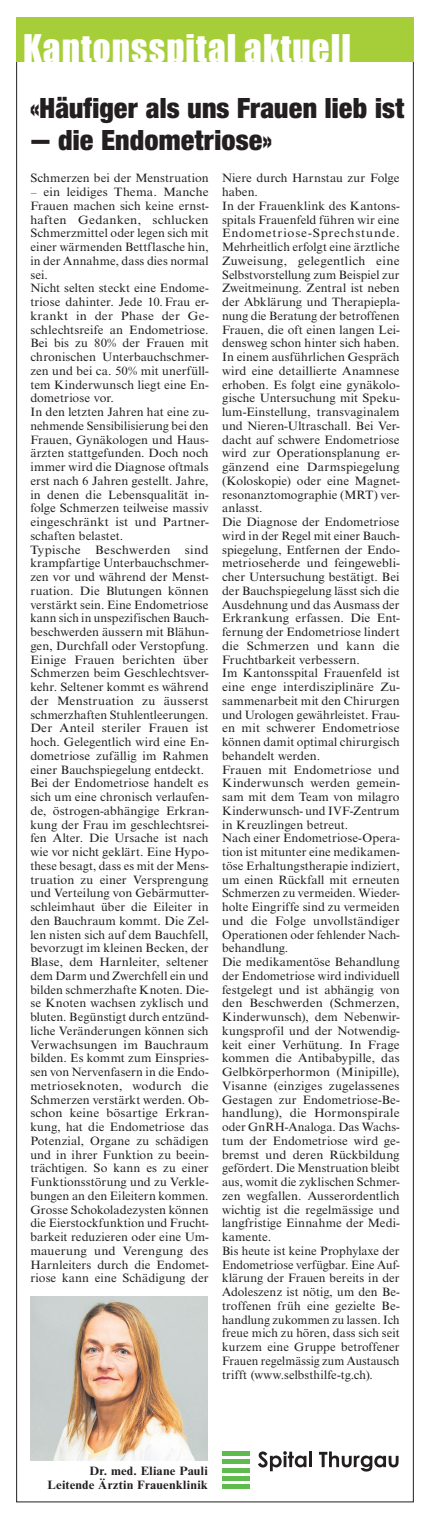
<style>
.page{position:relative;width:426px;height:1515px;background:#fff}
.page>*{position:absolute;margin:0;border:0;box-sizing:border-box;transform-origin:0 0}
.t1{font:35px "Impact";letter-spacing:.03em;color:#fff}
.t2{font:30px "Nimbus San Nov D Blac Cond";letter-spacing:.005em;color:#231f20}
.t3{font:12.5px/13.8px "Nimbus Rom No 9 T";letter-spacing:.005em;color:#231f20}
.t4{font:12.5px/13.8px "Nimbus Rom No 9 T";letter-spacing:.005em;color:#231f20;scale:1.06 1}
.t5{font:700 12.5px/13.8px "Nimbus Rom No 9 T";letter-spacing:.015em;color:#231f20;text-align:right;scale:1.04 1}
</style>
<div class="page">
<div style="left:16px;top:17px;width:397px;height:45px;background:#a6ce39"></div>
<img style="left:30px;top:1296px;width:177px;height:165px">
<div style="left:222px;top:1451px;width:27px;height:5px;background:#5fbb4e"></div>
<div style="left:222px;top:1484px;width:27px;height:5px;background:#5fbb4e"></div>
<div style="left:222px;top:1459px;width:27px;height:5px;background:#5fbb4e"></div>
<hr style="left:222px;top:1468px;width:27px;height:4px;background:#5fbb4e">
<div style="left:222px;top:1476px;width:27px;height:5px;background:#5fbb4e"></div>
<svg style="left:258px;top:1451px;width:48px;height:20px"></svg>
<hr style="left:308px;top:1451px;width:3px;height:16px;background:#231f20">
<svg style="left:319px;top:1451px;width:79px;height:20px"></svg>
<h1 class="t1" style="left:23px;top:22px;width:329px">Kantonsspital aktuell</h1>
<h2 class="t2" style="left:30px;top:89px;width:374px">«Häufiger als uns Frauen lieb ist</h2>
<h2 class="t2" style="left:30px;top:122px;width:243px">– die Endometriose»</h2>
<p class="t3" style="left:30px;top:171px;width:179px">Schmerzen bei der Menstruation</p>
<p class="t4" style="left:30px;top:185px;width:169px">– ein leidiges Thema. Manche<br>Frauen machen sich keine ernst&shy;haften Gedanken, schlucken<br>Schmerzmittel oder legen sich mit einer wärmenden Bettflasche hin, in der Annahme, dass dies normal sei.<br>Nicht selten steckt eine Endome&shy;triose dahinter. Jede 10.Frau er&shy;krankt in der Phase der Ge&shy;schlechtsreife an Endometriose.<br>Bei bis zu 80% der Frauen mit chronischen Unterbauchschmer&shy;zen und bei ca. 50% mit unerfüll&shy;tem Kinderwunsch liegt eine En&shy;dometriose vor.<br>In den letzten Jahren hat eine zu&shy;nehmende Sensibilisierung bei den<br>Frauen, Gynäkologen und Haus&shy;ärzten stattgefunden. Doch noch immer wird die Diagnose oftmals erst nach 6 Jahren gestellt. Jahre, in denen die Lebensqualität in&shy;folge Schmerzen teilweise massiv eingeschränkt ist und Partner&shy;schaften belastet.<br>Typische Beschwerden sind krampfartige Unterbauchschmer&shy;zen vor und während der Menst&shy;ruation. Die Blutungen können verstärkt sein. Eine Endometriose kann sich in unspezifischen Bauch&shy;beschwerden äussern mit Blähun&shy;gen, Durchfall oder Verstopfung.<br>Einige Frauen berichten über<br>Schmerzen beim Geschlechtsver&shy;kehr. Seltener kommt es während der Menstruation zu äusserst schmerzhaften Stuhlentleerungen.<br>Der Anteil steriler Frauen ist hoch. Gelegentlich wird eine En&shy;dometriose zufällig im Rahmen einer Bauchspiegelung entdeckt.<br>Bei der Endometriose handelt es sich um eine chronisch verlaufen&shy;de, östrogen-abhängige Erkran&shy;kung der Frau im geschlechtsrei&shy;fen Alter. Die Ursache ist nach wie vor nicht geklärt. Eine Hypo&shy;these besagt, dass es mit der Mens&shy;truation zu einer Versprengung und Verteilung von Gebärmutter&shy;schleimhaut über die Eileiter in den Bauchraum kommt. Die Zel&shy;len nisten sich auf dem Bauchfell, bevorzugt im kleinen Becken, der<br>Blase, dem Harnleiter, seltener dem Darm und Zwerchfell ein und bilden schmerzhafte Knoten. Die&shy;se Knoten wachsen zyklisch und bluten. Begünstigt durch entzünd&shy;liche Veränderungen können sich<br>Verwachsungen im Bauchraum bilden. Es kommt zum Einspries&shy;sen von Nervenfasern in die Endo&shy;metrioseknoten, wodurch die<br>Schmerzen verstärkt werden. Ob&shy;schon keine bösartige Erkran&shy;kung, hat die Endometriose das<br>Potenzial, Organe zu schädigen und in ihrer Funktion zu beein&shy;trächtigen. So kann es zu einer<br>Funktionsstörung und zu Verkle&shy;bungen an den Eileitern kommen.<br>Grosse Schokoladezysten können die Eierstockfunktion und Frucht&shy;barkeit reduzieren oder eine Um&shy;mauerung und Verengung des<br>Harnleiters durch die Endomet&shy;riose kann eine Schädigung der</p>
<p class="t3" style="left:222px;top:171px;width:179px">Niere durch Harnstau zur Folge haben.<br>In der Frauenklink des Kantons&shy;spitals Frauenfeld führen wir eine<br>Endometriose-Sprechstunde.<br>Mehrheitlich erfolgt eine ärztliche<br>Zuweisung, gelegentlich eine<br>Selbstvorstellung zum Beispiel zur<br>Zweitmeinung. Zentral ist neben der Abklärung und Therapiepla&shy;nung die Beratung der betroffenen<br>Frauen, die oft einen langen Lei&shy;densweg schon hinter sich haben.<br>In einem ausführlichen Gespräch wird eine detaillierte Anamnese erhoben. Es folgt eine gynäkolo&shy;gische Untersuchung mit Speku&shy;lum-Einstellung, transvaginalem und Nieren-Ultraschall. Bei Ver&shy;dacht auf schwere Endometriose wird zur Operationsplanung er&shy;gänzend eine Darmspiegelung (Koloskopie) oder eine Magnet&shy;resonanztomographie (MRT) ver&shy;anlasst.<br>Die Diagnose der Endometriose wird in der Regel mit einer Bauch&shy;spiegelung, Entfernen der Endo&shy;metrioseherde und feingewebli&shy;cher Untersuchung bestätigt. Bei der Bauchspiegelung lässt sich die<br>Ausdehnung und das Ausmass der<br>Erkrankung erfassen. Die Ent&shy;fernung der Endometriose lindert die Schmerzen und kann die<br>Fruchtbarkeit verbessern.<br>Im Kantonsspital Frauenfeld ist eine enge interdisziplinäre Zu&shy;sammenarbeit mit den Chirurgen und Urologen gewährleistet. Frau&shy;en mit schwerer Endometriose können damit optimal chirurgisch behandelt werden.<br>Frauen mit Endometriose und<br>Kinderwunsch werden gemein&shy;sam mit dem Team von milagro<br>Kinderwunsch- und IVF-Zentrum in Kreuzlingen betreut.<br>Nach einer Endometriose-Opera&shy;tion ist mitunter eine medikamen&shy;töse Erhaltungstherapie indiziert, um einen Rückfall mit erneuten<br>Schmerzen zu vermeiden. Wieder&shy;holte Eingriffe sind zu vermeiden und die Folge unvollständiger<br>Operationen oder fehlender Nach&shy;behandlung.<br>Die medikamentöse Behandlung der Endometriose wird individuell festgelegt und ist abhängig von den Beschwerden (Schmerzen,<br>Kinderwunsch), dem Nebenwir&shy;kungsprofil und der Notwendig&shy;keit einer Verhütung. In Frage kommen die Antibabypille, das<br>Gelbkörperhormon (Minipille),<br>Visanne (einziges zugelassenes<br>Gestagen zur Endometriose-Be&shy;handlung), die Hormonspirale oder GnRH-Analoga. Das Wachs&shy;tum der Endometriose wird ge&shy;bremst und deren Rückbildung gefördert. Die Menstruation bleibt aus, womit die zyklischen Schmer&shy;zen wegfallen. Ausserordentlich wichtig ist die regelmässige und langfristige Einnahme der Medi&shy;kamente.<br>Bis heute ist keine Prophylaxe der<br>Endometriose verfügbar. Eine Auf&shy;klärung der Frauen bereits in der<br>Adoleszenz ist nötig, um den Be&shy;troffenen früh eine gezielte Be&shy;handlung zukommen zu lassen. Ich freue mich zu hören, dass sich seit kurzem eine Gruppe betroffener<br>Frauen regelmässig zum Austausch trifft (www.selbsthilfe-tg.ch).</p>
<p class="t5" style="left:48px;top:1463px;width:155px">Dr. med. Eliane Pauli<br>Leitende Ärztin Frauenklinik</p>
</div>
